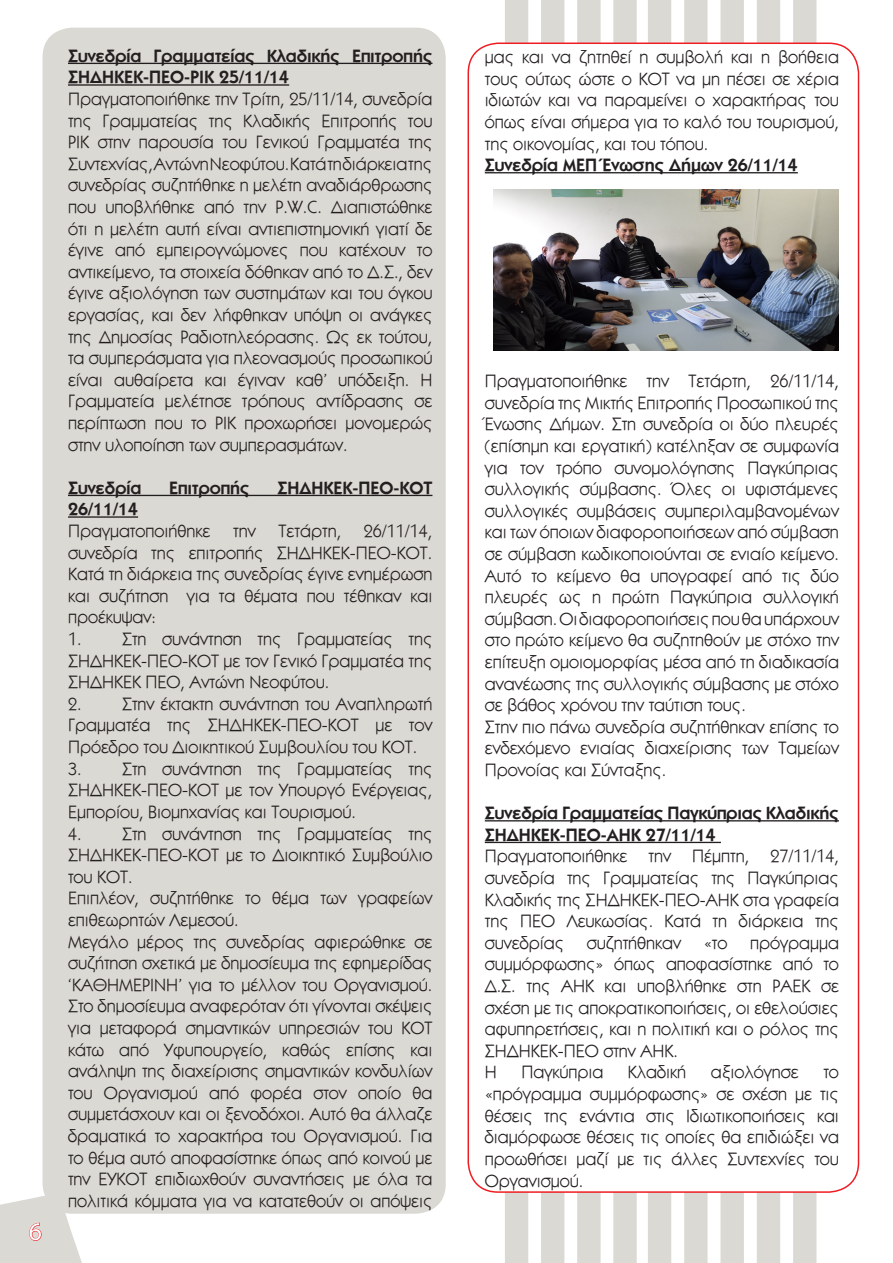
<style>
.page{position:relative;width:893px;height:1263px;background:#fff}
.page>*{position:absolute;margin:0;border:0;box-sizing:border-box;transform-origin:0 0}
.t1{font:25.5px "Myriad Pro";color:#fff}
.t2{font:18px/21.6px "CF Kaveros";color:#231f20;text-align:justify}
.t3{font:700 18px/21.6px "CF Kaveros";color:#231f20}
</style>
<div class="page">
<svg style="left:0;top:1190px;width:82px;height:73px"></svg>
<div style="left:43px;top:28px;width:403px;height:1186px;background:#dbd9d3;border-radius:30px"></div>
<hr style="left:68px;top:63px;width:364px;height:1px;background:#231f20">
<hr style="left:68px;top:84px;width:221px;height:2px;background:#231f20">
<hr style="left:68px;top:495px;width:364px;height:1px;background:#231f20">
<hr style="left:68px;top:516px;width:70px;height:2px;background:#231f20">
<svg style="left:505px;top:0;width:23px;height:43px"></svg>
<div style="left:505px;top:1193px;width:23px;height:70px;background:#dbd9d3"></div>
<svg style="left:541px;top:0;width:23px;height:43px"></svg>
<div style="left:541px;top:1193px;width:23px;height:70px;background:#dbd9d3"></div>
<svg style="left:577px;top:0;width:24px;height:43px"></svg>
<div style="left:577px;top:1193px;width:24px;height:70px;background:#dbd9d3"></div>
<svg style="left:613px;top:0;width:24px;height:43px"></svg>
<svg style="left:613px;top:1193px;width:24px;height:70px;background:#dbd9d4"></svg>
<svg style="left:648px;top:0;width:23px;height:43px"></svg>
<div style="left:648px;top:1193px;width:23px;height:70px;background:#dbd9d3"></div>
<svg style="left:684px;top:0;width:24px;height:43px"></svg>
<div style="left:684px;top:1193px;width:24px;height:70px;background:#dbd9d3"></div>
<svg style="left:720px;top:0;width:24px;height:43px"></svg>
<div style="left:720px;top:1193px;width:24px;height:70px;background:#dbd9d3"></div>
<svg style="left:757px;top:0;width:23px;height:43px"></svg>
<div style="left:757px;top:1193px;width:23px;height:70px;background:#dbd9d3"></div>
<svg style="left:793px;top:0;width:23px;height:43px"></svg>
<div style="left:793px;top:1193px;width:23px;height:70px;background:#dbd9d3"></div>
<hr style="left:485px;top:172px;width:313px;height:1px;background:#231f20">
<hr style="left:485px;top:820px;width:354px;height:1px;background:#231f20">
<hr style="left:485px;top:842px;width:236px;height:1px;background:#231f20">
<img style="left:493px;top:189px;width:346px;height:162px">
<h1 class="t1" style="left:29px;top:1216px;width:15px">6</h1>
<p class="t3" style="left:68px;top:44px;width:366px">Συνεδρία Γραμματείας Κλαδικής Επιτροπής<br>ΣΗΔΗΚΕΚ-ΠΕΟ-ΡΙΚ 25/11/14</p>
<p class="t2" style="left:68px;top:87px;width:366px">Πραγματοποιήθηκε την Τρίτη, 25/11/14, συνεδρία της Γραμματείας της Κλαδικής Επιτροπής του ΡΙΚ στην παρουσία του Γενικού Γραμματέα της Συντεχνίας, Αντώνη Νεοφύτου. Κατά τη διάρκεια της συνεδρίας συζητήθηκε η μελέτη αναδιάρθρωσης που υποβλήθηκε από την P.W.C. Διαπιστώθηκε ότι η μελέτη αυτή είναι αντιεπιστημονική γιατί δε έγινε από εμπειρογνώμονες που κατέχουν το αντικείμενο, τα στοιχεία δόθηκαν από το Δ.Σ., δεν έγινε αξιολόγηση των συστημάτων και του όγκου εργασίας, και δεν λήφθηκαν υπόψη οι ανάγκες της Δημοσίας Ραδιοτηλεόρασης. Ως εκ τούτου, τα συμπεράσματα για πλεονασμούς προσωπικού είναι αυθαίρετα και έγιναν καθ’ υπόδειξη. Η Γραμματεία μελέτησε τρόπους αντίδρασης σε περίπτωση που το ΡΙΚ προχωρήσει μονομερώς στην υλοποίηση των συμπερασμάτων.</p>
<p class="t3" style="left:68px;top:476px;width:75px">Συνεδρία</p>
<p class="t3" style="left:169px;top:476px;width:82px">Επιτροπής</p>
<p class="t3" style="left:277px;top:476px;width:157px">ΣΗΔΗΚΕΚ-ΠΕΟ-ΚΟΤ</p>
<p class="t3" style="left:68px;top:498px;width:72px">26/11/14</p>
<p class="t2" style="left:68px;top:519px;width:144px">Πραγματοποιήθηκε</p>
<p class="t2" style="left:233px;top:519px;width:24px">την</p>
<p class="t2" style="left:279px;top:519px;width:64px">Τετάρτη,</p>
<p class="t2" style="left:68px;top:519px;width:366px;text-indent:296px">26/11/14, συνεδρία της επιτροπής ΣΗΔΗΚΕΚ-ΠΕΟ-ΚΟΤ.<br>Κατά τη διάρκεια της συνεδρίας έγινε ενημέρωση και συζήτηση για τα θέματα που τέθηκαν και προέκυψαν:</p>
<p class="t2" style="left:68px;top:627px;width:366px">1. Στη συνάντηση της Γραμματείας της ΣΗΔΗΚΕΚ-ΠΕΟ-ΚΟΤ με τον Γενικό Γραμματέα της ΣΗΔΗΚΕΚ ΠΕΟ, Αντώνη Νεοφύτου.</p>
<p class="t2" style="left:68px;top:692px;width:366px">2. Στην έκτακτη συνάντηση του Αναπληρωτή Γραμματέα της ΣΗΔΗΚΕΚ-ΠΕΟ-ΚΟΤ με τον Πρόεδρο του Διοικητικού Συμβουλίου του ΚΟΤ.</p>
<p class="t2" style="left:68px;top:757px;width:366px">3. Στη συνάντηση της Γραμματείας της ΣΗΔΗΚΕΚ-ΠΕΟ-ΚΟΤ με τον Υπουργό Ενέργειας, Εμπορίου, Βιομηχανίας και Τουρισμού.</p>
<p class="t2" style="left:68px;top:822px;width:366px">4. Στη συνάντηση της Γραμματείας της ΣΗΔΗΚΕΚ-ΠΕΟ-ΚΟΤ με το Διοικητικό Συμβούλιο του ΚΟΤ.</p>
<p class="t2" style="left:68px;top:887px;width:366px">Επιπλέον, συζητήθηκε το θέμα των γραφείων επιθεωρητών Λεμεσού.</p>
<p class="t2" style="left:68px;top:930px;width:366px">Μεγάλο μέρος της συνεδρίας αφιερώθηκε σε συζήτηση σχετικά με δημοσίευμα της εφημερίδας ‘ΚΑΘΗΜΕΡΙΝΗ’ για το μέλλον του Οργανισμού.<br>Στο δημοσίευμα αναφερόταν ότι γίνονται σκέψεις για μεταφορά σημαντικών υπηρεσιών του ΚΟΤ κάτω από Υφυπουργείο, καθώς επίσης και ανάληψη της διαχείρισης σημαντικών κονδυλίων του Οργανισμού από φορέα στον οποίο θα συμμετάσχουν και οι ξενοδόχοι. Αυτό θα άλλαζε δραματικά το χαρακτήρα του Οργανισμού. Για το θέμα αυτό αποφασίστηκε όπως από κοινού με την ΕΥΚΟΤ επιδιωχθούν συναντήσεις με όλα τα πολιτικά κόμματα για να κατατεθούν οι απόψεις</p>
<p class="t2" style="left:485px;top:46px;width:356px">μας και να ζητηθεί η συμβολή και η βοήθεια τους ούτως ώστε ο ΚΟΤ να μη πέσει σε χέρια ιδιωτών και να παραμείνει ο χαρακτήρας του όπως είναι σήμερα για το καλό του τουρισμού, της οικονομίας, και του τόπου.</p>
<p class="t3" style="left:485px;top:154px;width:315px">Συνεδρία ΜΕΠ Ένωσης Δήμων 26/11/14</p>
<p class="t2" style="left:485px;top:370px;width:356px">Πραγματοποιήθηκε την Τετάρτη, 26/11/14, συνεδρία της Μικτής Επιτροπής Προσωπικού της Ένωσης Δήμων. Στη συνεδρία οι δύο πλευρές (επίσημη και εργατική) κατέληξαν σε συμφωνία για τον τρόπο συνομολόγησης Παγκύπριας συλλογικής σύμβασης. Όλες οι υφιστάμενες συλλογικές συμβάσεις συμπεριλαμβανομένων και των όποιων διαφοροποιήσεων από σύμβαση σε σύμβαση κωδικοποιούνται σε ενιαίο κείμενο.<br>Αυτό το κείμενο θα υπογραφεί από τις δύο πλευρές ως η πρώτη Παγκύπρια συλλογική σύμβαση. Οι διαφοροποιήσεις που θα υπάρχουν στο πρώτο κείμενο θα συζητηθούν με στόχο την επίτευξη ομοιομορφίας μέσα από τη διαδικασία ανανέωσης της συλλογικής σύμβασης με στόχο σε βάθος χρόνου την ταύτιση τους.</p>
<p class="t2" style="left:485px;top:715px;width:356px">Στην πιο πάνω συνεδρία συζητήθηκαν επίσης το ενδεχόμενο ενιαίας διαχείρισης των Ταμείων Προνοίας και Σύνταξης.</p>
<p class="t3" style="left:485px;top:802px;width:356px">Συνεδρία Γραμματείας Παγκύπριας Κλαδικής<br>ΣΗΔΗΚΕΚ-ΠΕΟ-ΑΗΚ 27/11/14</p>
<p class="t2" style="left:485px;top:845px;width:356px">Πραγματοποιήθηκε την Πέμπτη, 27/11/14, συνεδρία της Γραμματείας της Παγκύπριας Κλαδικής της ΣΗΔΗΚΕΚ-ΠΕΟ-ΑΗΚ στα γραφεία της ΠΕΟ Λευκωσίας. Κατά τη διάρκεια της συνεδρίας</p>
<p class="t2" style="left:587px;top:931px;width:96px">συζητήθηκαν</p>
<p class="t2" style="left:704px;top:931px;width:25px">«το</p>
<p class="t2" style="left:485px;top:931px;width:356px;text-indent:265px">πρόγραμμα συμμόρφωσης» όπως αποφασίστηκε από το Δ.Σ. της ΑΗΚ και υποβλήθηκε στη ΡΑΕΚ σε σχέση με τις αποκρατικοποιήσεις, οι εθελούσιες αφυπηρετήσεις, και η πολιτική και ο ρόλος της ΣΗΔΗΚΕΚ-ΠΕΟ στην ΑΗΚ.</p>
<p class="t2" style="left:485px;top:1061px;width:14px">Η</p>
<p class="t2" style="left:521px;top:1061px;width:83px">Παγκύπρια</p>
<p class="t2" style="left:628px;top:1061px;width:60px">Κλαδική</p>
<p class="t2" style="left:711px;top:1061px;width:89px">αξιολόγησε</p>
<p class="t2" style="left:485px;top:1061px;width:356px;text-indent:339px">το «πρόγραμμα συμμόρφωσης» σε σχέση με τις θέσεις της ενάντια στις Ιδιωτικοποιήσεις και διαμόρφωσε θέσεις τις οποίες θα επιδιώξει να προωθήσει μαζί με τις άλλες Συντεχνίες του Οργανισμού.</p>
</div>
